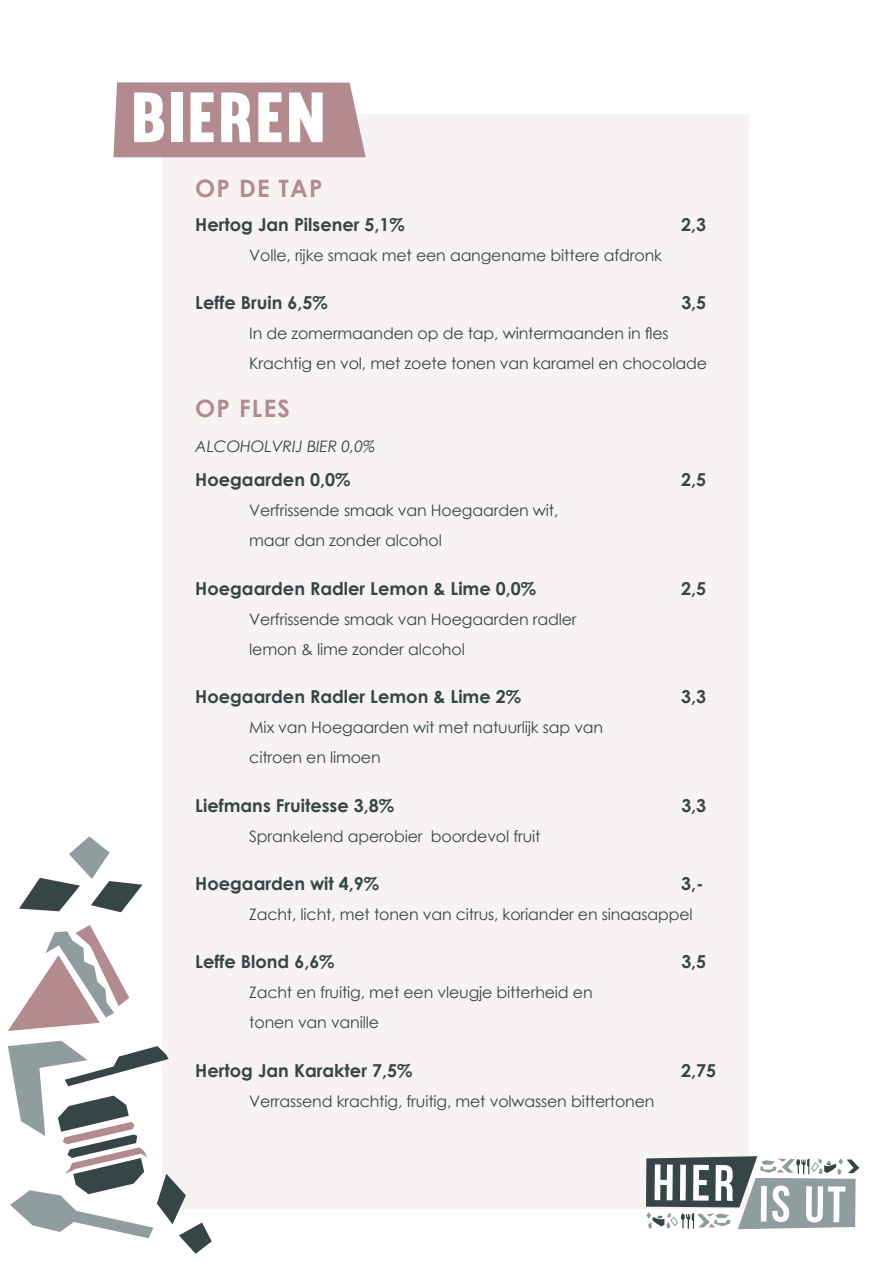
<style>
.page{position:relative;width:893px;height:1263px;background:#fff}
.page>*{position:absolute;margin:0;border:0;box-sizing:border-box;transform-origin:0 0}
.t1{font:69.45px "Muro";letter-spacing:.05em;color:#fff}
.t2{font:700 24px "Century Gothic";letter-spacing:.05em;color:#b38a8d}
.t3{font:700 17.85px "Century Gothic";color:#364647}
.t4{font:15.75px "Century Gothic";letter-spacing:-.01em;color:#364647}
.t5{font:italic 15.75px "Century Gothic";letter-spacing:-.01em;color:#364647}
</style>
<div class="page">
<div style="left:162px;top:115px;width:586px;height:1094px;background:#f7f3f3"></div>
<div style="left:113px;top:82px;width:253px;height:75px;background:#b38a8d"></div>
<svg style="left:8px;top:925px;width:121px;height:106px"></svg>
<svg style="left:19px;top:836px;width:124px;height:76px"></svg>
<svg style="left:8px;top:1041px;width:204px;height:213px"></svg>
<svg style="left:646px;top:1156px;width:213px;height:73px"></svg>
<p class="t1" style="left:132px;top:75px;width:194px">BIEREN</p>
<p class="t2" style="left:195px;top:173px;width:129px">OP DE TAP</p>
<p class="t3" style="left:195px;top:213px;width:211px">Hertog Jan Pilsener 5,1%</p>
<p class="t3" style="left:681px;top:213px;width:26px">2,3</p>
<p class="t4" style="left:249px;top:244px;width:414px">Volle, rijke smaak met een aangename bittere afdronk</p>
<p class="t3" style="left:195px;top:292px;width:134px">Leffe Bruin 6,5%</p>
<p class="t3" style="left:681px;top:292px;width:26px">3,5</p>
<p class="t4" style="left:249px;top:323px;width:421px">In de zomermaanden op de tap, wintermaanden in fles</p>
<p class="t4" style="left:249px;top:353px;width:459px">Krachtig en vol, met zoete tonen van karamel en chocolade</p>
<p class="t2" style="left:195px;top:394px;width:96px">OP FLES</p>
<p class="t5" style="left:195px;top:437px;width:181px">ALCOHOLVRIJ BIER 0,0%</p>
<p class="t3" style="left:195px;top:469px;width:157px">Hoegaarden 0,0%</p>
<p class="t3" style="left:681px;top:469px;width:26px">2,5</p>
<p class="t4" style="left:249px;top:500px;width:311px">Verfrissende smaak van Hoegaarden wit,</p>
<p class="t4" style="left:249px;top:530px;width:194px">maar dan zonder alcohol</p>
<p class="t3" style="left:195px;top:577px;width:342px">Hoegaarden Radler Lemon &amp; Lime 0,0%</p>
<p class="t3" style="left:681px;top:577px;width:26px">2,5</p>
<p class="t4" style="left:249px;top:608px;width:329px">Verfrissende smaak van Hoegaarden radler</p>
<p class="t4" style="left:249px;top:638px;width:217px">lemon &amp; lime zonder alcohol</p>
<p class="t3" style="left:195px;top:685px;width:327px">Hoegaarden Radler Lemon &amp; Lime 2%</p>
<p class="t3" style="left:681px;top:685px;width:26px">3,3</p>
<p class="t4" style="left:249px;top:716px;width:355px">Mix van Hoegaarden wit met natuurlijk sap van</p>
<p class="t4" style="left:249px;top:746px;width:133px">citroen en limoen</p>
<p class="t3" style="left:195px;top:794px;width:200px">Liefmans Fruitesse 3,8%</p>
<p class="t3" style="left:681px;top:794px;width:26px">3,3</p>
<p class="t4" style="left:249px;top:825px;width:293px">Sprankelend aperobier boordevol fruit</p>
<p class="t3" style="left:195px;top:872px;width:185px">Hoegaarden wit 4,9%</p>
<p class="t3" style="left:681px;top:872px;width:24px">3,-</p>
<p class="t4" style="left:249px;top:903px;width:445px">Zacht, licht, met tonen van citrus, koriander en sinaasappel</p>
<p class="t3" style="left:195px;top:951px;width:141px">Leffe Blond 6,6%</p>
<p class="t3" style="left:681px;top:951px;width:26px">3,5</p>
<p class="t4" style="left:249px;top:982px;width:345px">Zacht en fruitig, met een vleugje bitterheid en</p>
<p class="t4" style="left:249px;top:1012px;width:131px">tonen van vanille</p>
<p class="t3" style="left:195px;top:1059px;width:219px">Hertog Jan Karakter 7,5%</p>
<p class="t3" style="left:681px;top:1059px;width:36px">2,75</p>
<p class="t4" style="left:249px;top:1090px;width:407px">Verrassend krachtig, fruitig, met volwassen bittertonen</p>
</div>
